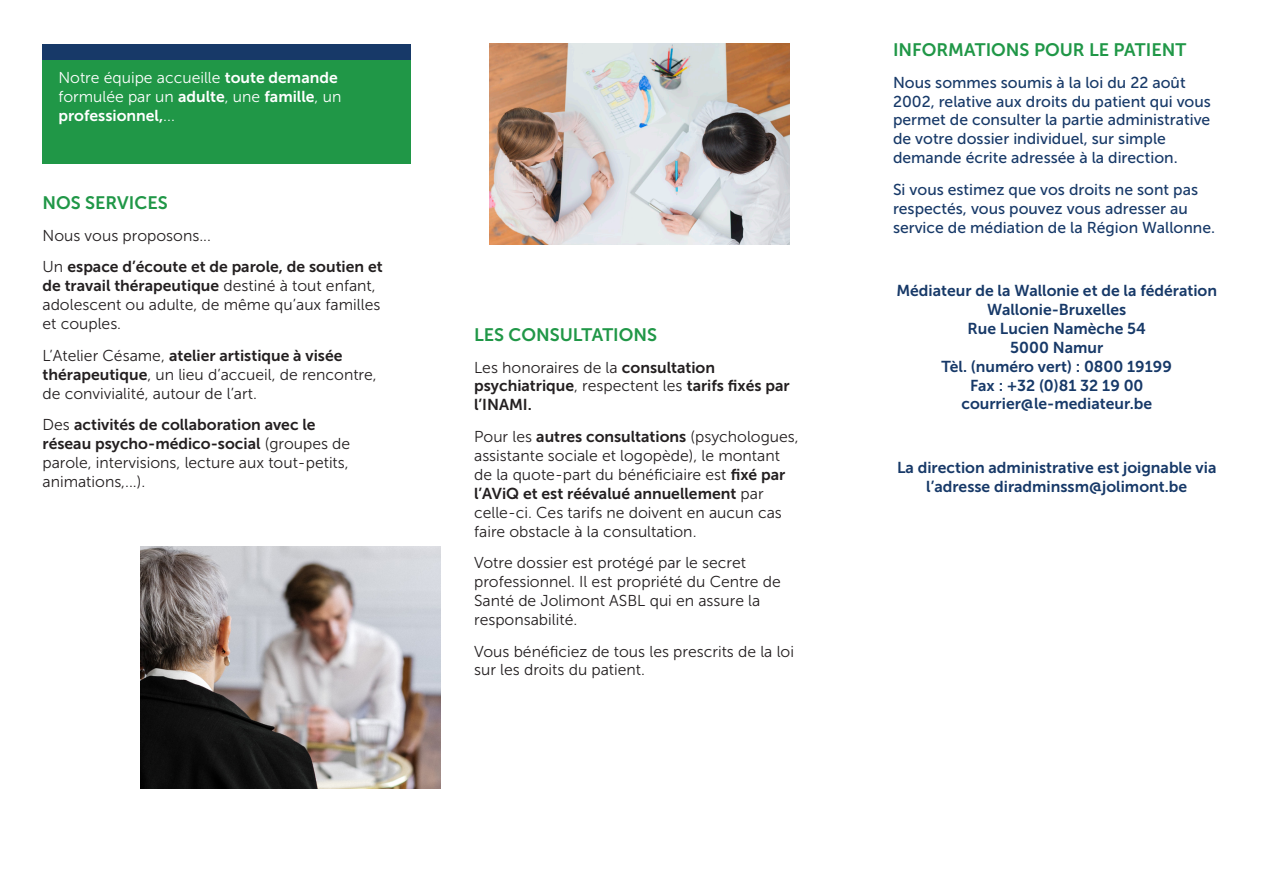
<style>
.page{position:relative;width:1263px;height:893px;background:#fff}
.page>*{position:absolute;margin:0;border:0;box-sizing:border-box;transform-origin:0 0}
.Texte_ok{font:18px "Museo Sans 700";color:#209747}
.Texte_ok-2{font:15.75px/18.9px "Museo Sans 300";color:#231f20}
.Texte_ok-3{font:15.75px/18.9px "Museo Sans 500";color:#173968}
.Texte_ok-4{font:15.75px/18.9px "Museo Sans 700";color:#173968;text-align:center}
.Texte_ok-5{font:15.75px/18.9px "Museo Sans 300";color:#fff}
.Texte_ok-6{font:15.75px/18.9px "Museo Sans 700";color:#231f20}
.s1{font-family:"Museo Sans 700"}
.s2{font-family:"Museo Sans 300"}
</style>
<div class="page">
<div style="left:43px;top:59px;width:368px;height:105px;background:#209747"></div>
<div style="left:43px;top:44px;width:368px;height:15px;background:#173968"></div>
<img style="left:140px;top:546px;width:300px;height:243px">
<img style="left:489px;top:44px;width:300px;height:200px">
<p class="Texte_ok-5" style="left:58px;top:68px;width:284px">Notre équipe accueille <span class="s1">toute demande </span>formulée par un <span class="s1">adulte</span>, une <span class="s1">famille</span>, un <span class="s1">professionnel,</span>...</p>
<p class="Texte_ok" style="left:43px;top:193px;width:127px">NOS SERVICES</p>
<p class="Texte_ok-2" style="left:43px;top:226px;width:170px">Nous vous proposons...</p>
<p class="Texte_ok-2" style="left:43px;top:258px;width:342px">Un <span class="s1">espace d’écoute et de parole, de soutien et de travail thérapeutique</span> destiné à tout enfant, adolescent ou adulte, de même qu’aux familles et couples.</p>
<p class="Texte_ok-2" style="left:43px;top:346px;width:336px">L’Atelier Césame, <span class="s1">atelier artistique à visée thérapeutique</span>, un lieu d’accueil, de rencontre, de convivialité, autour de l’art.</p>
<p class="Texte_ok-2" style="left:43px;top:415px;width:309px">Des <span class="s1">activités de collaboration avec le réseau psycho-médico-social</span> (groupes de parole, intervisions, lecture aux tout-petits, animations,...).</p>
<p class="Texte_ok" style="left:474px;top:325px;width:185px">LES CONSULTATIONS</p>
<p class="Texte_ok-6" style="left:474px;top:358px;width:317px"><span class="s2">Les honoraires de la</span> consultation psychiatrique<span class="s2">, respectent les</span> tarifs fixés par l’INAMI.</p>
<p class="Texte_ok-2" style="left:474px;top:427px;width:326px">Pour les <span class="s1">autres consultations</span> (psychologues, assistante sociale et logopède), le montant de la quote-part du bénéficiaire est <span class="s1">fixé par l’AViQ et est réévalué annuellement</span> par celle-ci. Ces tarifs ne doivent en aucun cas faire obstacle à la consultation.</p>
<p class="Texte_ok-2" style="left:474px;top:553px;width:308px">Votre dossier est protégé par le secret professionnel. Il est propriété du Centre de Santé de Jolimont ASBL qui en assure la responsabilité.</p>
<p class="Texte_ok-2" style="left:474px;top:642px;width:321px">Vous bénéficiez de tous les prescrits de la loi sur les droits du patient.</p>
<p class="Texte_ok" style="left:893px;top:40px;width:295px">INFORMATIONS POUR LE PATIENT</p>
<p class="Texte_ok-3" style="left:893px;top:73px;width:319px">Nous sommes soumis à la loi du 22 août 2002, relative aux droits du patient qui vous permet de consulter la partie administrative de votre dossier individuel, sur simple demande écrite adressée à la direction.</p>
<p class="Texte_ok-3" style="left:893px;top:180px;width:324px">Si vous estimez que vos droits ne sont pas respectés, vous pouvez vous adresser au service de médiation de la Région Wallonne.</p>
<p class="Texte_ok-4" style="left:896px;top:281px;width:322px">Médiateur de la Wallonie et de la fédération<br>Wallonie-Bruxelles<br>Rue Lucien Namèche 54<br>5000 Namur<br>Tèl. (numéro vert) : 0800 19199<br>Fax : +32 (0)81 32 19 00 courrier@le-mediateur.be</p>
<p class="Texte_ok-4" style="left:897px;top:458px;width:321px">La direction administrative est joignable via l’adresse diradminssm@jolimont.be</p>
</div>
